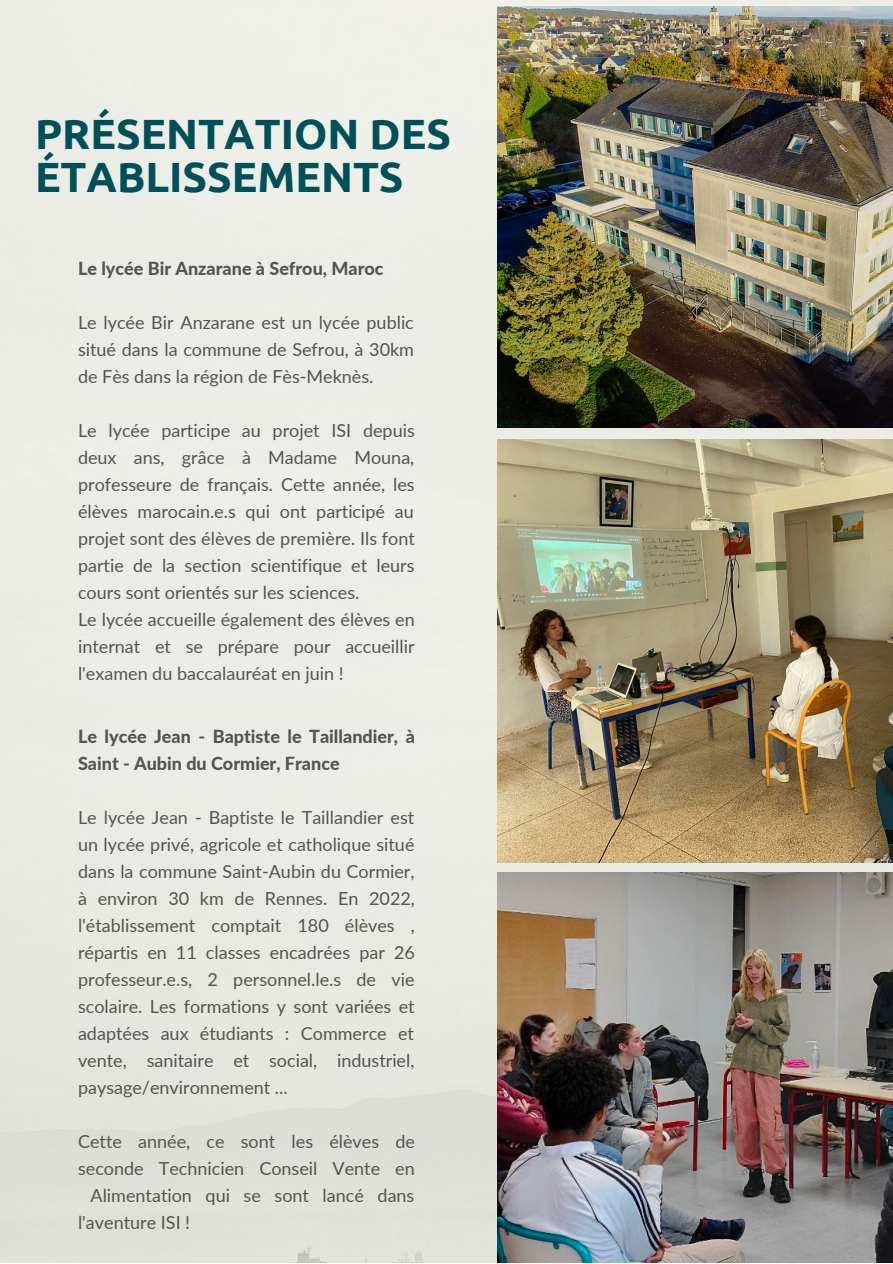
<style>
.page{position:relative;width:893px;height:1264px;background:#fff}
.page>*{position:absolute;margin:0;border:0;box-sizing:border-box;transform-origin:0 0}
.t1{font:700 42.3px/42.8px "Ubuntu";color:#005059}
.t2{font:18px/27px "Lato";color:#545454;text-align:justify}
.t3{font:800 18px/27px "Lato";color:#545454}
</style>
<div class="page">
<img style="left:0;top:0;width:892px;height:1262px">
<img style="left:498px;top:6px;width:394px;height:422px">
<img style="left:498px;top:439px;width:394px;height:423px">
<img style="left:498px;top:872px;width:394px;height:390px">
<p class="t1" style="left:35px;top:112px;width:417px">PRÉSENTATION DES<br>ÉTABLISSEMENTS</p>
<p class="t3" style="left:78px;top:254px;width:307px">Le lycée Bir Anzarane à Sefrou, Maroc</p>
<p class="t2" style="left:78px;top:308px;width:337px">Le lycée Bir Anzarane est un lycée public situé dans la commune de Sefrou, à 30km de Fès dans la région de Fès-Meknès.</p>
<p class="t2" style="left:78px;top:416px;width:338px">Le lycée participe au projet ISI depuis deux ans, grâce à Madame Mouna, professeure de français. Cette année, les élèves marocain.e.s qui ont participé au projet sont des élèves de première. Ils font partie de la section scientifique et leurs cours sont orientés sur les sciences.</p>
<p class="t2" style="left:78px;top:605px;width:338px">Le lycée accueille également des élèves en internat et se prépare pour accueillir l'examen du baccalauréat en juin !</p>
<p class="t3" style="left:78px;top:722px;width:338px">Le lycée Jean - Baptiste le Taillandier, à<br>Saint - Aubin du Cormier, France</p>
<p class="t2" style="left:78px;top:803px;width:338px">Le lycée Jean - Baptiste le Taillandier est un lycée privé, agricole et catholique situé dans la commune Saint-Aubin du Cormier, à environ 30 km de Rennes. En 2022, l'établissement comptait 180 élèves , répartis en 11 classes encadrées par 26 professeur.e.s, 2 personnel.le.s de vie scolaire. Les formations y sont variées et adaptées aux étudiants : Commerce et vente, sanitaire et social, industriel, paysage/environnement ...</p>
<p class="t2" style="left:78px;top:1127px;width:338px">Cette année, ce sont les élèves de</p>
<p class="t2" style="left:78px;top:1154px;width:338px">seconde Technicien Conseil Vente en</p>
<p class="t2" style="left:90px;top:1181px;width:325px">Alimentation qui se sont lancé dans</p>
<p class="t2" style="left:78px;top:1208px;width:114px">l'aventure ISI !</p>
</div>
